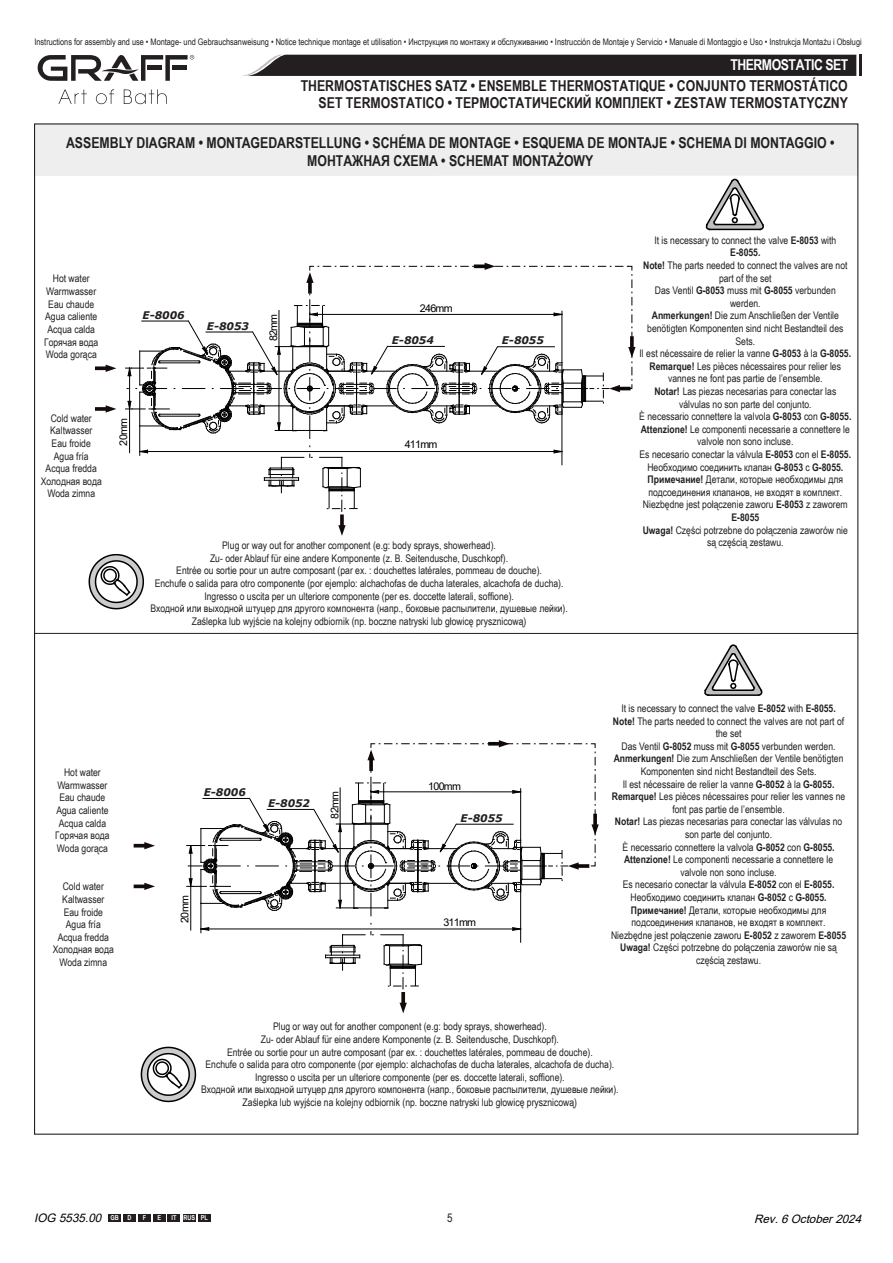
<style>
.page{position:relative;width:893px;height:1263px;background:#fff}
.page>*{position:absolute;margin:0;border:0;box-sizing:border-box;transform-origin:0 0}
.t1{font:700 15px/18px "Arial Narrow";color:#231f20;text-align:center}
.t2{font:700 15px "Arial Narrow";letter-spacing:-.03em;color:#fff}
.t3{font:12px "Arial Narrow";color:#231f20}
.t4{font:italic 11.7px "Arial";color:#000}
.t5{font:italic 11.55px "Arial";color:#000}
.t6{font:10.65px "Arial";letter-spacing:-.065em;color:#000001}
.t7{font:10.5px/12.6px "Arial Narrow";color:#231f20;text-align:center}
.t8{font:italic 700 10.5px "Verdana";color:#231f20}
.t9{font:9px "Arial Narrow";color:#231f20}
.t10{font:700 6.75px "Arial Narrow";color:#fff}
.s1{font-weight:700}
</style>
<div class="page">
<div style="left:34px;top:123px;width:824px;height:53px;background:#eeeeef"></div>
<hr style="left:35px;top:633px;width:823px;height:1px;background:#231f20">
<svg style="left:95px;top:365px;width:21px;height:7px"></svg>
<svg style="left:95px;top:405px;width:21px;height:8px"></svg>
<svg style="left:705px;top:178px;width:59px;height:53px"></svg>
<svg style="left:88px;top:553px;width:57px;height:57px"></svg>
<svg style="left:134px;top:842px;width:21px;height:7px"></svg>
<svg style="left:134px;top:883px;width:21px;height:7px"></svg>
<svg style="left:704px;top:644px;width:59px;height:52px"></svg>
<svg style="left:140px;top:1046px;width:57px;height:57px"></svg>
<svg style="left:187px;top:740px;width:412px;height:273px"></svg>
<hr style="left:520px;top:789px;width:1px;height:51px;background:#000001">
<hr style="left:371px;top:791px;width:150px;height:1px;background:#000001">
<svg style="left:126px;top:263px;width:510px;height:273px"></svg>
<hr style="left:562px;top:311px;width:1px;height:51px;background:#000001">
<hr style="left:310px;top:314px;width:252px;height:1px;background:#000001">
<div style="left:108px;top:1214px;width:13px;height:8px;background:#231f20"></div>
<div style="left:123px;top:1214px;width:13px;height:8px;background:#231f20"></div>
<div style="left:138px;top:1214px;width:13px;height:8px;background:#231f20"></div>
<div style="left:183px;top:1214px;width:13px;height:8px;background:#231f20"></div>
<div style="left:153px;top:1214px;width:12px;height:8px;background:#231f20"></div>
<div style="left:168px;top:1214px;width:12px;height:8px;background:#231f20"></div>
<hr style="left:859px;top:55px;width:2px;height:21px;background:#231f20">
<svg style="left:243px;top:55px;width:613px;height:21px;background:#2c2829"></svg>
<div style="left:198px;top:1214px;width:12px;height:8px;background:#231f20"></div>
<svg style="left:124px;top:89px;width:43px;height:15px"></svg>
<svg style="left:96px;top:89px;width:18px;height:15px"></svg>
<svg style="left:59px;top:89px;width:28px;height:15px"></svg>
<svg style="left:37px;top:55px;width:157px;height:26px"></svg>
<p class="t9" style="left:35px;top:35px;width:829px">Instructions for assembly and use • Montage- und Gebrauchsanweisung • Notice technique montage et utilisation • Инcтрукция по монтажу и обслуживанию • Instrucción de Montaje y Servicio • Manuale di Montaggio e Uso • Instrukcja Montażu i Obsługi</p>
<h1 class="t2" style="left:730px;top:54px;width:120px">THERMOSTATIC SET</h1>
<h1 class="t1" style="left:301px;top:77px;width:549px;line-height:17.1px;text-align:right">THERMOSTATISCHES SATZ • ENSEMBLE THERMOSTATIQUE • CONJUNTO TERMOSTÁTICO<br>SET TERMOSTATICO • ТЕРМОСТАТИЧЕСКИЙ КОМПЛЕКТ • ZESTAW TERMOSTATYCZNY</h1>
<h1 class="t1" style="left:66px;top:133px;width:770px">ASSEMBLY DIAGRAM • MONTAGEDARSTELLUNG • SCHÉMA DE MONTAGE • ESQUEMA DE MONTAJE • SCHEMA DI MONTAGGIO •<br>МОНТАЖНАЯ СХЕМА • SCHEMAT MONTAŻOWY</h1>
<p class="t7" style="left:44px;top:272px;width:56px">Hot water<br>Warmwasser<br>Eau chaude<br>Agua caliente<br>Acqua calda<br>Горячая вода<br>Woda gorąca</p>
<p class="t8" style="left:143px;top:307px;width:44px">E-8006</p>
<p class="t8" style="left:207px;top:318px;width:44px">E-8053</p>
<p class="t6" style="left:266px;top:341px;width:29px;rotate:-90deg">82mm</p>
<p class="t6" style="left:420px;top:301px;width:34px">246mm</p>
<p class="t8" style="left:392px;top:333px;width:44px">E-8054</p>
<p class="t8" style="left:502px;top:333px;width:44px">E-8055</p>
<p class="t7" style="left:41px;top:411px;width:63px">Cold water<br>Kaltwasser<br>Eau froide<br>Agua fría<br>Acqua fredda<br>Холодная вода<br>Woda zimna</p>
<p class="t6" style="left:116px;top:446px;width:29px;rotate:-90deg">20mm</p>
<p class="t6" style="left:405px;top:437px;width:34px">411mm</p>
<p class="t7" style="left:150px;top:539px;width:419px">Plug or way out for another component (e.g: body sprays, showerhead).<br>Zu- oder Ablauf für eine andere Komponente (z. B. Seitendusche, Duschkopf).<br>Entrée ou sortie pour un autre composant (par ex. : douchettes latérales, pommeau de douche).<br>Enchufe o salida para otro componente (por ejemplo: alchachofas de ducha laterales, alcachofa de ducha).<br>Ingresso o uscita per un ulteriore componente (per es. doccette laterali, soffione).<br>Входной или выходной штуцер для другого компонента (напр., боковые распылители, душевые лейки).<br>Zaślepka lub wyjście na kolejny odbiornik (np. boczne natryski lub głowicę prysznicową)</p>
<p class="t7" style="left:639px;top:233px;width:214px">It is necessary to connect the valve <span class="s1">E-8053</span> with <span class="s1">E-8055.<br>Note!</span> The parts needed to connect the valves are not part of the set<br>Das Ventil <span class="s1">G-8053</span> muss mit <span class="s1">G-8055</span> verbunden werden.<br><span class="s1">Anmerkungen!</span> Die zum Anschließen der Ventile benötigten Komponenten sind nicht Bestandteil des Sets.<br>Il est nécessaire de relier la vanne <span class="s1">G-8053</span> à la <span class="s1">G-8055.<br>Remarque!</span> Les pièces nécessaires pour relier les vannes ne font pas partie de l’ensemble.<br><span class="s1">Notar!</span> Las piezas necesarias para conectar las válvulas no son parte del conjunto.<br>È necessario connettere la valvola <span class="s1">G-8053</span> con <span class="s1">G-8055.<br>Attenzione!</span> Le componenti necessarie a connettere le valvole non sono incluse.<br>Es necesario conectar la válvula <span class="s1">E-8053</span> con el <span class="s1">E-8055.<br></span>Необходимо соединить клапан <span class="s1">G-8053</span> с <span class="s1">G-8055.<br>Примечание!</span> Детали, которые необходимы для подсоединения клапанов, не входят в комплект.<br>Niezbędne jest połączenie zaworu <span class="s1">E-8053</span> z zaworem <span class="s1">E-8055<br>Uwaga!</span> Części potrzebne do połączenia zaworów nie są częścią zestawu.</p>
<p class="t7" style="left:55px;top:766px;width:56px">Hot water<br>Warmwasser<br>Eau chaude<br>Agua caliente<br>Acqua calda<br>Горячая вода<br>Woda gorąca</p>
<p class="t7" style="left:53px;top:880px;width:63px">Cold water<br>Kaltwasser<br>Eau froide<br>Agua fría<br>Acqua fredda<br>Холодная вода<br>Woda zimna</p>
<p class="t8" style="left:204px;top:785px;width:44px">E-8006</p>
<p class="t8" style="left:268px;top:796px;width:44px">E-8052</p>
<p class="t6" style="left:327px;top:819px;width:29px;rotate:-90deg">82mm</p>
<p class="t6" style="left:177px;top:923px;width:29px;rotate:-90deg">20mm</p>
<p class="t6" style="left:428px;top:779px;width:34px">100mm</p>
<p class="t8" style="left:460px;top:810px;width:44px">E-8055</p>
<p class="t6" style="left:443px;top:915px;width:34px">311mm</p>
<p class="t7" style="left:611px;top:702px;width:237px">It is necessary to connect the valve <span class="s1">E-8052</span> with <span class="s1">E-8055.<br>Note!</span> The parts needed to connect the valves are not part of the set<br>Das Ventil <span class="s1">G-8052</span> muss mit <span class="s1">G-8055</span> verbunden werden.<br><span class="s1">Anmerkungen!</span> Die zum Anschließen der Ventile benötigten Komponenten sind nicht Bestandteil des Sets.<br>Il est nécessaire de relier la vanne <span class="s1">G-8052</span> à la <span class="s1">G-8055.<br>Remarque!</span> Les pièces nécessaires pour relier les vannes ne font pas partie de l’ensemble.<br><span class="s1">Notar!</span> Las piezas necesarias para conectar las válvulas no son parte del conjunto.<br>È necessario connettere la valvola <span class="s1">G-8052</span> con <span class="s1">G-8055.<br>Attenzione!</span> Le componenti necessarie a connettere le valvole non sono incluse.<br>Es necesario conectar la válvula <span class="s1">E-8052</span> con el <span class="s1">E-8055.<br></span>Необходимо соединить клапан <span class="s1">G-8052</span> с <span class="s1">G-8055.<br>Примечание!</span> Детали, которые необходимы для подсоединения клапанов, не входят в комплект.<br>Niezbędne jest połączenie zaworu <span class="s1">E-8052</span> z zaworem <span class="s1">E-8055<br>Uwaga!</span> Części potrzebne do połączenia zaworów nie są częścią zestawu.</p>
<p class="t7" style="left:201px;top:1020px;width:419px">Plug or way out for another component (e.g: body sprays, showerhead).<br>Zu- oder Ablauf für eine andere Komponente (z. B. Seitendusche, Duschkopf).<br>Entrée ou sortie pour un autre composant (par ex. : douchettes latérales, pommeau de douche).<br>Enchufe o salida para otro componente (por ejemplo: alchachofas de ducha laterales, alcachofa de ducha).<br>Ingresso o uscita per un ulteriore componente (per es. doccette laterali, soffione).<br>Входной или выходной штуцер для другого компонента (напр., боковые распылители, душевые лейки).<br>Zaślepka lub wyjście na kolejny odbiornik (np. boczne natryski lub głowicę prysznicową)</p>
<p class="t4" style="left:34px;top:1209px;width:72px">IOG 5535.00</p>
<p class="t10" style="left:111px;top:1213px;width:10px">GB</p>
<p class="t10" style="left:128px;top:1213px;width:5px">D</p>
<p class="t10" style="left:143px;top:1213px;width:5px">F</p>
<p class="t10" style="left:157px;top:1213px;width:5px">E</p>
<p class="t10" style="left:172px;top:1213px;width:25px">IT RUS</p>
<p class="t3" style="left:447px;top:1209px;width:7px">5</p>
<p class="t5" style="left:754px;top:1211px;width:113px">Rev.6October2024</p>
<p class="t10" style="left:201px;top:1213px;width:9px">PL</p>
</div>
